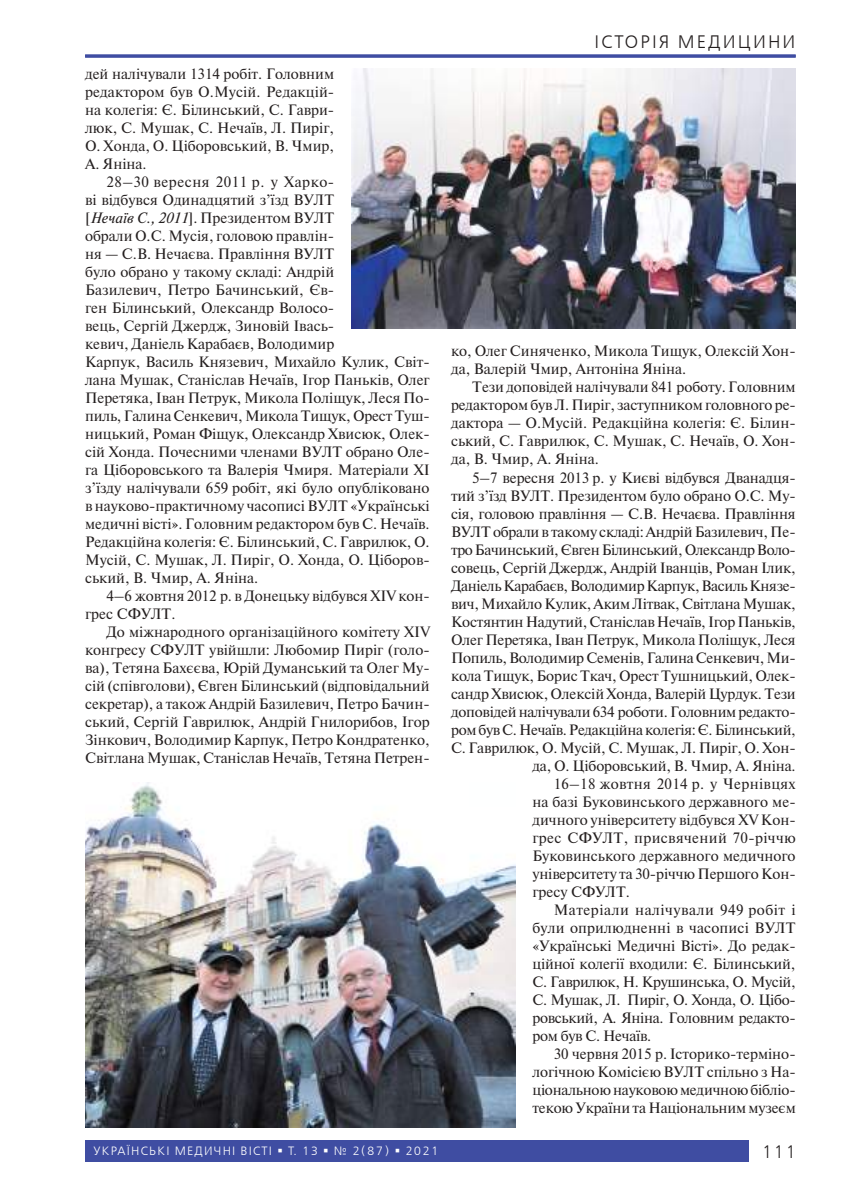
<style>
.page{position:relative;width:851px;height:1204px;background:#fff}
.page>*{position:absolute;margin:0;border:0;box-sizing:border-box;transform-origin:0 0}
.t1{font:18px "Free Set C";letter-spacing:.115em;color:#241f1f}
.t2{font:18px "Free Set C";letter-spacing:.115em;color:#241f1f;scale:.9 1}
.t3{font:15px/18px "Newton";letter-spacing:-.005em;color:#241f1f;text-align:justify}
.t4{font:15px "Newton";letter-spacing:.02em;color:#241f1f}
.t5{font:15px "Newton";letter-spacing:-.025em;color:#241f1f}
.t6{font:15px "Newton";letter-spacing:.035em;color:#241f1f}
.t7{font:12px "Free Set C";letter-spacing:.1em;color:#fff}
.s1{font-style:italic}
</style>
<div class="page">
<div style="left:85px;top:1140px;width:663px;height:21px;background:#3f4da2"></div>
<img style="left:351px;top:68px;width:444px;height:261px">
<img style="left:85px;top:782px;width:430px;height:345px">
<hr style="left:85px;top:55px;width:710px;height:3px;background:#3f4da2">
<p class="t3" style="left:85px;top:64px;width:250px">дей налічували 1314 робіт. Головним редактором був О.Мусій. Редакцій&shy;на колегія: Є. Білинський, С. Гаври&shy;люк, С. Мушак, С. Нечаїв, Л. Пиріг, О. Хонда, О. Ціборовський, В. Чмир, А. Яніна.</p>
<p class="t3" style="left:85px;top:172px;width:346px;text-align:left;text-indent:21px">28–30 вересня 2011 р. у Харко-<br>ві відбувся Одинадцятий з’їзд ВУЛТ<br>[<span class="s1">Нечаїв С., 2011</span>]. Президентом ВУЛТ<br>обрали О.С. Мусія, головою правлін-<br>ня — С.В. Нечаєва. Правління ВУЛТ<br>було обрано у такому складі: Андрій<br>Базилевич, Петро Бачинський, Єв-<br>ген Білинський, Олександр Волосо-<br>вець, Сергій Джердж, Зиновій Івась-<br>кевич, Даніель Карабаєв, Володимир<br>Карпук, Василь Князевич, Михайло Кулик, Світ&shy;лана Мушак, Станіслав Нечаїв, Ігор Паньків, Олег Перетяка, Іван Петрук, Микола Поліщук, Леся По&shy;пиль, Галина Сенкевич, Микола Тищук, Орест Туш&shy;ницький, Роман Фіщук, Олександр Хвисюк, Олек&shy;сій Хонда. Почесними членами ВУЛТ обрано Оле&shy;га Ціборовського та Валерія Чмиря. Матеріали XI з’їзду налічували 659 робіт, які було опубліковано в науково-практичному часописі ВУЛТ «Українські медичні вісті». Головним редактором був С. Нечаїв.<br>Редакційна колегія: Є. Білинський, С. Гаврилюк, О.<br>Мусій, С. Мушак, Л. Пиріг, О. Хонда, О. Ціборов&shy;ський, В. Чмир, А. Яніна.</p>
<p class="t3" style="left:85px;top:586px;width:346px;text-indent:21px">4–6 жовтня 2012 р. в Донецьку відбувся ХІV кон&shy;грес СФУЛТ.</p>
<p class="t3" style="left:85px;top:622px;width:346px;text-indent:21px">До міжнародного організаційного комітету ХІV конгресу СФУЛТ увійшли: Любомир Пиріг (голо&shy;ва), Тетяна Бахєєва, Юрій Думанський та Олег Му&shy;сій (співголови), Євген Білинський (відповідальний секретар), а також Андрій Базилевич, Петро Бачин&shy;ський, Сергій Гаврилюк, Андрій Гнилорибов, Ігор Зінкович, Володимир Карпук, Петро Кондратенко, Світлана Мушак, Станіслав Нечаїв, Тетяна Петрен-</p>
<p class="t1" style="left:594px;top:31px;width:202px">ІСТОРІЯ МЕДИЦИНИ</p>
<p class="t1" style="left:707px;top:31px;width:89px">РУБРИКА</p>
<p class="t3" style="left:451px;top:342px;width:346px">ко, Олег Синяченко, Микола Тищук, Олексій Хон&shy;да, Валерій Чмир, Антоніна Яніна.</p>
<p class="t3" style="left:451px;top:378px;width:346px;text-indent:21px">Тези доповідей налічували 841 роботу. Головним редактором був Л. Пиріг, заступником головного ре&shy;дактора — О.Мусій. Редакційна колегія: Є. Білин&shy;ський, С. Гаврилюк, С. Мушак, С. Нечаїв, О. Хон&shy;да, В. Чмир, А. Яніна.</p>
<p class="t3" style="left:472px;top:468px;width:325px">5–7 вересня 2013 р. у Києві відбувся Дванадця-</p>
<p class="t3" style="left:451px;top:486px;width:346px">тий з’їзд ВУЛТ. Президентом було обрано О.С. Му-</p>
<p class="t3" style="left:451px;top:504px;width:346px">сія, головою правління — С.В. Нечаєва. Правління</p>
<p class="t3" style="left:451px;top:522px;width:346px">ВУЛТ обрали в такому складі: Андрій Базилевич, Пе-</p>
<p class="t3" style="left:451px;top:540px;width:346px">тро Бачинський, Євген Білинський, Олександр Воло-</p>
<p class="t3" style="left:451px;top:558px;width:346px">совець, Сергій Джердж, Андрій Іванців, Роман Ілик,</p>
<p class="t5" style="left:451px;top:574px;width:346px">Даніель Карабаєв, Володимир Карпук, Василь Князе-</p>
<p class="t3" style="left:451px;top:594px;width:346px">вич, Михайло Кулик, Аким Літвак, Світлана Мушак,</p>
<p class="t3" style="left:451px;top:612px;width:346px">Костянтин Надутий, Станіслав Нечаїв, Ігор Паньків,</p>
<p class="t3" style="left:451px;top:630px;width:346px">Олег Перетяка, Іван Петрук, Микола Поліщук, Леся</p>
<p class="t3" style="left:451px;top:648px;width:346px">Попиль, Володимир Семенів, Галина Сенкевич, Ми-</p>
<p class="t3" style="left:451px;top:666px;width:346px">кола Тищук, Борис Ткач, Орест Тушницький, Олек-</p>
<p class="t3" style="left:451px;top:684px;width:346px">сандр Хвисюк, Олексій Хонда, Валерій Цурдук. Тези</p>
<p class="t3" style="left:451px;top:702px;width:346px">доповідей налічували 634 роботи. Головним редакто-</p>
<p class="t3" style="left:451px;top:720px;width:346px">ром був С. Нечаїв. Редакційна колегія: Є. Білинський,</p>
<p class="t3" style="left:451px;top:738px;width:346px">С. Гаврилюк, О. Мусій, С. Мушак, Л. Пиріг, О. Хон-</p>
<p class="t3" style="left:532px;top:756px;width:265px">да, О. Ціборовський, В. Чмир, А. Яніна.</p>
<p class="t4" style="left:553px;top:772px;width:243px">16–18 жовтня 2014 р. у Чернівцях</p>
<p class="t3" style="left:532px;top:792px;width:265px">на базі Буковинського державного ме-</p>
<p class="t3" style="left:532px;top:810px;width:265px">дичного університету відбувся ХV Кон-</p>
<p class="t4" style="left:532px;top:826px;width:265px">грес СФУЛТ, присвячений 70-річчю</p>
<p class="t3" style="left:532px;top:846px;width:265px">Буковинського державного медичного</p>
<p class="t3" style="left:532px;top:864px;width:265px">університету та 30-річчю Першого Кон-</p>
<p class="t3" style="left:532px;top:882px;width:99px">гресу СФУЛТ.</p>
<p class="t6" style="left:553px;top:898px;width:243px">Матеріали налічували 949 робіт і</p>
<p class="t3" style="left:532px;top:918px;width:264px">були оприлюдненні в часописі ВУЛТ</p>
<p class="t3" style="left:532px;top:936px;width:265px">«Українські Медичні Вісті». До редак-</p>
<p class="t3" style="left:532px;top:954px;width:265px">ційної колегії входили: Є. Білинський,</p>
<p class="t3" style="left:532px;top:972px;width:265px">С. Гаврилюк, Н. Крушинська, О. Мусій,</p>
<p class="t3" style="left:532px;top:990px;width:265px">С. Мушак, Л. Пиріг, О. Хонда, О. Цібо-</p>
<p class="t3" style="left:532px;top:1008px;width:265px">ровський, А. Яніна. Головним редакто-</p>
<p class="t3" style="left:532px;top:1026px;width:120px">ром був С. Нечаїв.</p>
<p class="t3" style="left:553px;top:1044px;width:243px">30 червня 2015 р. Історико-терміно-</p>
<p class="t3" style="left:532px;top:1062px;width:265px">логічною Комісією ВУЛТ спільно з На-</p>
<p class="t3" style="left:532px;top:1080px;width:265px">ціональною науковою медичною бібліо-</p>
<p class="t3" style="left:532px;top:1098px;width:265px">текою України та Національним музеєм</p>
<p class="t7" style="left:94px;top:1144px;width:346px">УКРАЇНСЬКІ МЕДИЧНІ ВІСТІ ▪ Т. 13 ▪ № 2(87) ▪ 2021</p>
<p class="t2" style="left:762px;top:1140px;width:39px">111</p>
</div>
